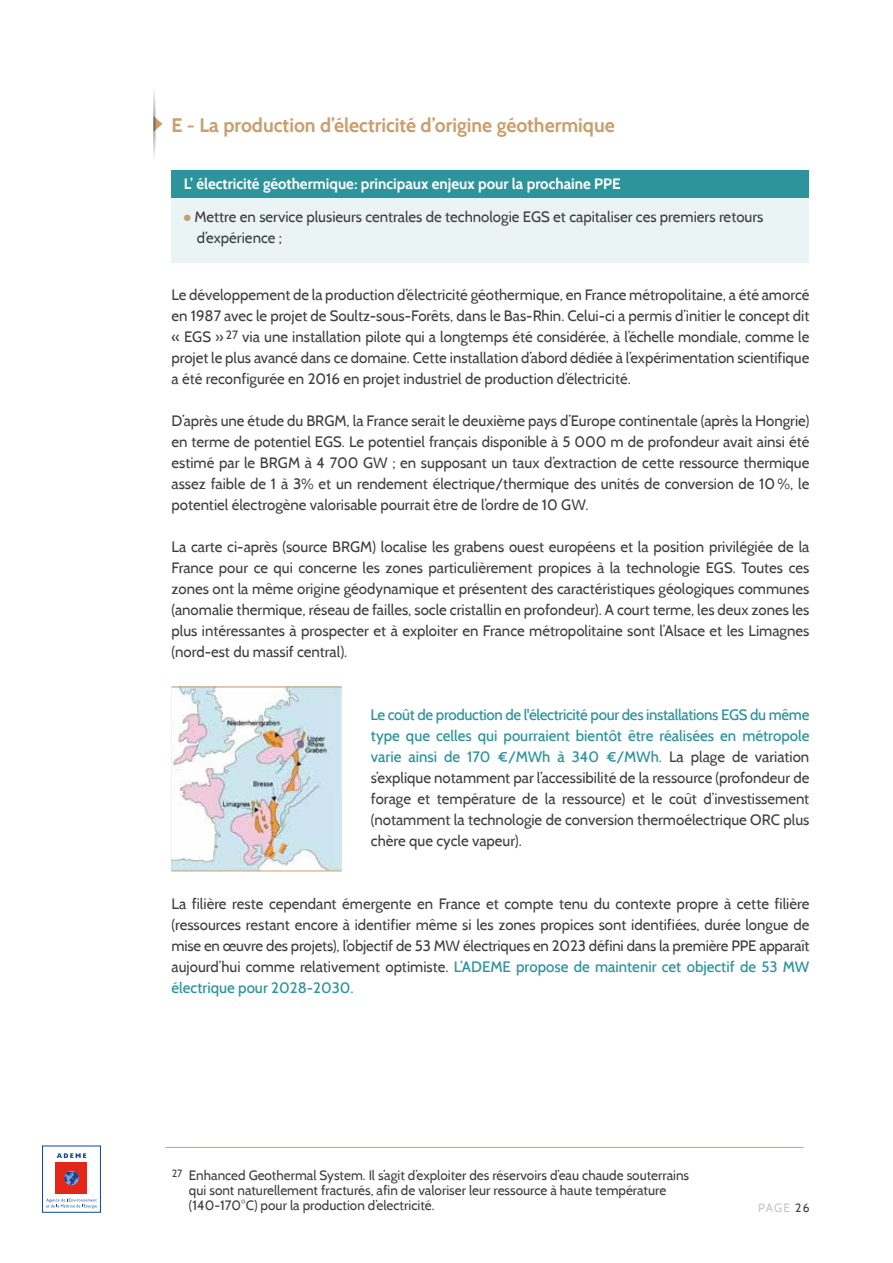
<style>
.page{position:relative;width:893px;height:1263px;background:#fff}
.page>*{position:absolute;margin:0;border:0;box-sizing:border-box;transform-origin:0 0}
.t1{font:700 19.5px "Cabin";color:#c99f6e}
.t2{font:15px/21px "Cabin";color:#3e3d40;text-align:justify}
.t3{font:700 15px "Cabin";color:#fff}
.t4{font:13.5px/15px "Cabin";color:#3e3d40}
.t5{font:12px "Cabin";letter-spacing:.095em;color:#c6c7c8}
.s1{color:#c99f6e}
.s2{font-weight:500;color:#2e949c}
.s3{color:#3e3d40}
</style>
<div class="page">
<hr style="left:166px;top:1147px;width:638px;height:1px;background:#c99f6e">
<div style="left:172px;top:171px;width:637px;height:27px;background:#2e949c"></div>
<div style="left:172px;top:198px;width:637px;height:64px;background:#eaf4f5"></div>
<svg style="left:153px;top:91px;width:10px;height:67px"></svg>
<img style="left:172px;top:688px;width:170px;height:182px">
<hr style="left:172px;top:870px;width:170px;height:1px;background:#c99f6e">
<hr style="left:172px;top:687px;width:170px;height:1px;background:#c99f6e">
<div style="left:42px;top:1146px;width:59px;height:66px;background:#fff;border:1px solid #0a4997"></div>
<div style="left:56px;top:1162px;width:31px;height:32px;background:#e22718"></div>
<svg style="left:64px;top:1171px;width:15px;height:14px"></svg>
<svg style="left:57px;top:1153px;width:29px;height:5px"></svg>
<svg style="left:46px;top:1198px;width:51px;height:10px"></svg>
<h1 class="t1" style="left:172px;top:113px;width:445px">E - La production d’électricité d’origine géothermique</h1>
<p class="t3" style="left:184px;top:175px;width:438px">L’ électricité géothermique: principaux enjeux pour la prochaine PPE</p>
<p class="t2" style="left:197px;top:207px;width:568px;text-indent:-13px"><span class="s1">●</span> Mettre en service plusieurs centrales de technologie EGS et capitaliser ces premiers retours d’expérience ;</p>
<p class="t2" style="left:172px;top:284px;width:639px">Le développement de la production d’électricité géothermique, en France métropolitaine, a été amorcé en 1987 avec le projet de Soultz-sous-Forêts, dans le Bas-Rhin. Celui-ci a permis d’initier le concept dit « EGS » <sup>27</sup> via une installation pilote qui a longtemps été considérée, à l’échelle mondiale, comme le projet le plus avancé dans ce domaine. Cette installation d’abord dédiée à l’expérimentation scientifique a été reconfigurée en 2016 en projet industriel de production d’électricité.</p>
<p class="t2" style="left:172px;top:410px;width:639px">D’après une étude du BRGM, la France serait le deuxième pays d’Europe continentale (après la Hongrie) en terme de potentiel EGS. Le potentiel français disponible à 5 000 m de profondeur avait ainsi été estimé par le BRGM à 4 700 GW ; en supposant un taux d’extraction de cette ressource thermique assez faible de 1 à 3% et un rendement électrique/thermique des unités de conversion de 10 %, le potentiel électrogène valorisable pourrait être de l’ordre de 10 GW.</p>
<p class="t2" style="left:172px;top:536px;width:639px">La carte ci-après (source BRGM) localise les grabens ouest européens et la position privilégiée de la France pour ce qui concerne les zones particulièrement propices à la technologie EGS. Toutes ces zones ont la même origine géodynamique et présentent des caractéristiques géologiques communes (anomalie thermique, réseau de failles, socle cristallin en profondeur). A court terme, les deux zones les plus intéressantes à prospecter et à exploiter en France métropolitaine sont l’Alsace et les Limagnes (nord-est du massif central).</p>
<p class="t2" style="left:370px;top:704px;width:440px"><span class="s2">Le coût de production de l'électricité pour des installations EGS du même type que celles qui pourraient bientôt être réalisées en métropole varie ainsi de 170 €/MWh à 340 €/MWh.</span> La plage de variation s’explique notamment par l’accessibilité de la ressource (profondeur de forage et température de la ressource) et le coût d’investissement (notamment la technologie de conversion thermoélectrique ORC plus chère que cycle vapeur).</p>
<p class="t2" style="left:172px;top:893px;width:639px">La filière reste cependant émergente en France et compte tenu du contexte propre à cette filière (ressources restant encore à identifier même si les zones propices sont identifiées, durée longue de mise en œuvre des projets), l’objectif de 53 MW électriques en 2023 défini dans la première PPE apparaît aujourd’hui comme relativement optimiste. <span class="s2">L’ADEME propose de maintenir cet objectif de 53 MW électrique pour 2028-2030.</span></p>
<p class="t4" style="left:189px;top:1168px;width:502px;text-indent:-17px"><sup>27</sup> Enhanced Geothermal System. Il s’agit d’exploiter des réservoirs d’eau chaude souterrains qui sont naturellement fracturés, afin de valoriser leur ressource à haute température (140-170°C) pour la production d’electricité.</p>
<p class="t5" style="left:758px;top:1201px;width:53px">PAGE <span class="s3">26</span></p>
</div>
